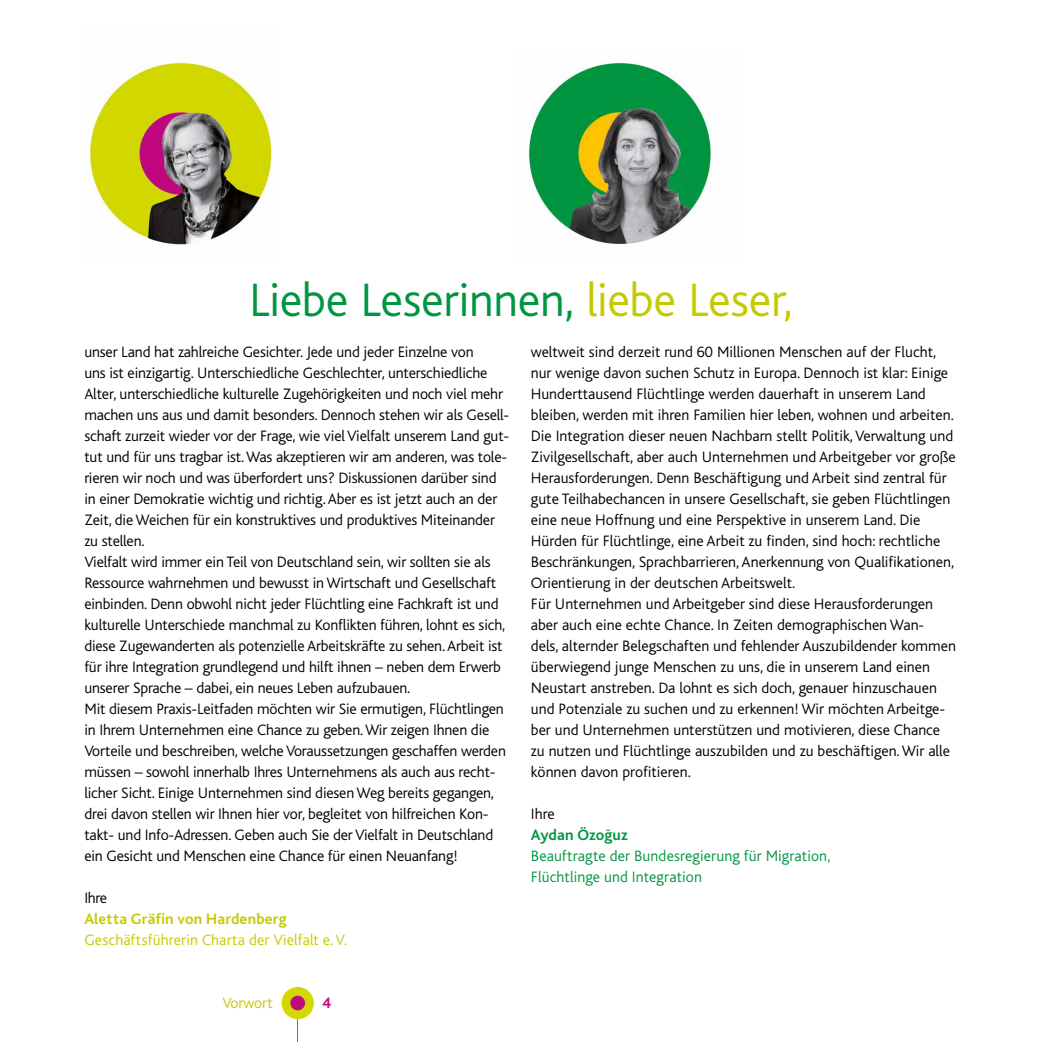
<style>
.page{position:relative;width:1042px;height:1042px;background:#fff}
.page>*{position:absolute;margin:0;border:0;box-sizing:border-box;transform-origin:0 0}
.t1{font:300 49px "Bliss";letter-spacing:-.01em;color:#009641}
.t2{font:300 15.75px/21px "Bliss";letter-spacing:-.01em;color:#000}
.t3{font:300 15.75px/21px "Bliss";letter-spacing:.005em;color:#009641}
.t4{font:300 15.75px "Bliss";letter-spacing:.01em;color:#c5ca00}
.t5{font:700 15.75px "Bliss";letter-spacing:.015em;color:#c5ca00}
.t6{font:700 15.75px "Bliss";letter-spacing:.01em;color:#009641}
.t7{font:700 15.75px "Bliss";color:#c00880}
.s1{color:#c5ca00}
</style>
<div class="page">
<hr style="left:297px;top:995px;width:1px;height:47px;background:#c00880">
<div style="left:282px;top:987px;width:32px;height:32px;background:#d3d800;border-radius:50%"></div>
<div style="left:290px;top:995px;width:15px;height:15px;background:#c00880;border-radius:50%"></div>
<img style="left:87px;top:59px;width:187px;height:186px">
<img style="left:529px;top:62px;width:182px;height:182px">
<p class="t1" style="left:249px;top:274px;width:545px">Liebe Leserinnen, <span class="s1">liebe Leser,</span></p>
<p class="t2" style="left:84px;top:342px;width:426px">unser Land hat zahlreiche Gesichter. Jede und jeder Einzelne von<br>uns ist einzigartig. Unterschiedliche Geschlechter, unterschiedliche Alter, unterschiedliche kulturelle Zugehörigkeiten und noch viel mehr machen uns aus und damit besonders. Dennoch stehen wir als Gesell&shy;schaft zurzeit wieder vor der Frage, wie viel Vielfalt unserem Land gut&shy;tut und für uns tragbar ist. Was akzeptieren wir am anderen, was tole&shy;rieren wir noch und was überfordert uns? Diskussionen darüber sind in einer Demokratie wichtig und richtig. Aber es ist jetzt auch an der Zeit, die Weichen für ein konstruktives und produktives Miteinander zu stellen.</p>
<p class="t2" style="left:84px;top:552px;width:422px">Vielfalt wird immer ein Teil von Deutschland sein, wir sollten sie als Ressource wahrnehmen und bewusst in Wirtschaft und Gesellschaft einbinden. Denn obwohl nicht jeder Flüchtling eine Fachkraft ist und kulturelle Unterschiede manchmal zu Konflikten führen, lohnt es sich, diese Zugewanderten als potenzielle Arbeitskräfte zu sehen. Arbeit ist für ihre Integration grundlegend und hilft ihnen – neben dem Erwerb unserer Sprache – dabei, ein neues Leben aufzubauen.</p>
<p class="t2" style="left:84px;top:699px;width:423px">Mit diesem Praxis-Leitfaden möchten wir Sie ermutigen, Flüchtlingen in Ihrem Unternehmen eine Chance zu geben. Wir zeigen Ihnen die Vorteile und beschreiben, welche Voraussetzungen geschaffen werden müssen – sowohl innerhalb Ihres Unternehmens als auch aus recht&shy;licher Sicht. Einige Unternehmen sind diesen Weg bereits gegangen, drei davon stellen wir Ihnen hier vor, begleitet von hilfreichen Kon&shy;takt- und Info-Adressen. Geben auch Sie der Vielfalt in Deutschland ein Gesicht und Menschen eine Chance für einen Neuanfang!</p>
<p class="t2" style="left:84px;top:887px;width:24px">Ihre</p>
<p class="t5" style="left:84px;top:911px;width:204px">Aletta Gräfin von Hardenberg</p>
<p class="t4" style="left:84px;top:932px;width:264px">Geschäftsführerin Charta der Vielfalt e.V.</p>
<p class="t2" style="left:531px;top:342px;width:426px">weltweit sind derzeit rund 60 Millionen Menschen auf der Flucht, nur wenige davon suchen Schutz in Europa. Dennoch ist klar: Einige Hunderttausend Flüchtlinge werden dauerhaft in unserem Land bleiben, werden mit ihren Familien hier leben, wohnen und arbeiten.<br>Die Integration dieser neuen Nachbarn stellt Politik, Verwaltung und Zivilgesellschaft, aber auch Unternehmen und Arbeitgeber vor große Herausforderungen. Denn Beschäftigung und Arbeit sind zentral für gute Teilhabechancen in unsere Gesellschaft, sie geben Flüchtlingen eine neue Hoffnung und eine Perspektive in unserem Land. Die Hürden für Flüchtlinge, eine Arbeit zu finden, sind hoch: rechtliche Beschränkungen, Sprachbarrieren, Anerkennung von Qualifikationen, Orientierung in der deutschen Arbeitswelt.</p>
<p class="t2" style="left:531px;top:594px;width:427px">Für Unternehmen und Arbeitgeber sind diese Herausforderungen aber auch eine echte Chance. In Zeiten demographischen Wan-<br>dels, alternder Belegschaften und fehlender Auszubildender kommen überwiegend junge Menschen zu uns, die in unserem Land einen Neustart anstreben. Da lohnt es sich doch, genauer hinzuschauen und Potenziale zu suchen und zu erkennen! Wir möchten Arbeitge&shy;ber und Unternehmen unterstützen und motivieren, diese Chance zu nutzen und Flüchtlinge auszubilden und zu beschäftigen. Wir alle können davon profitieren.</p>
<p class="t2" style="left:531px;top:804px;width:25px">Ihre</p>
<p class="t6" style="left:531px;top:827px;width:98px">Aydan Özoguz</p>
<p class="t3" style="left:531px;top:846px;width:301px">Beauftragte der Bundesregierung für Migration,<br>Flüchtlinge und Integration</p>
<p class="t4" style="left:222px;top:995px;width:52px">Vorwort</p>
<p class="t7" style="left:322px;top:995px;width:10px">4</p>
</div>
